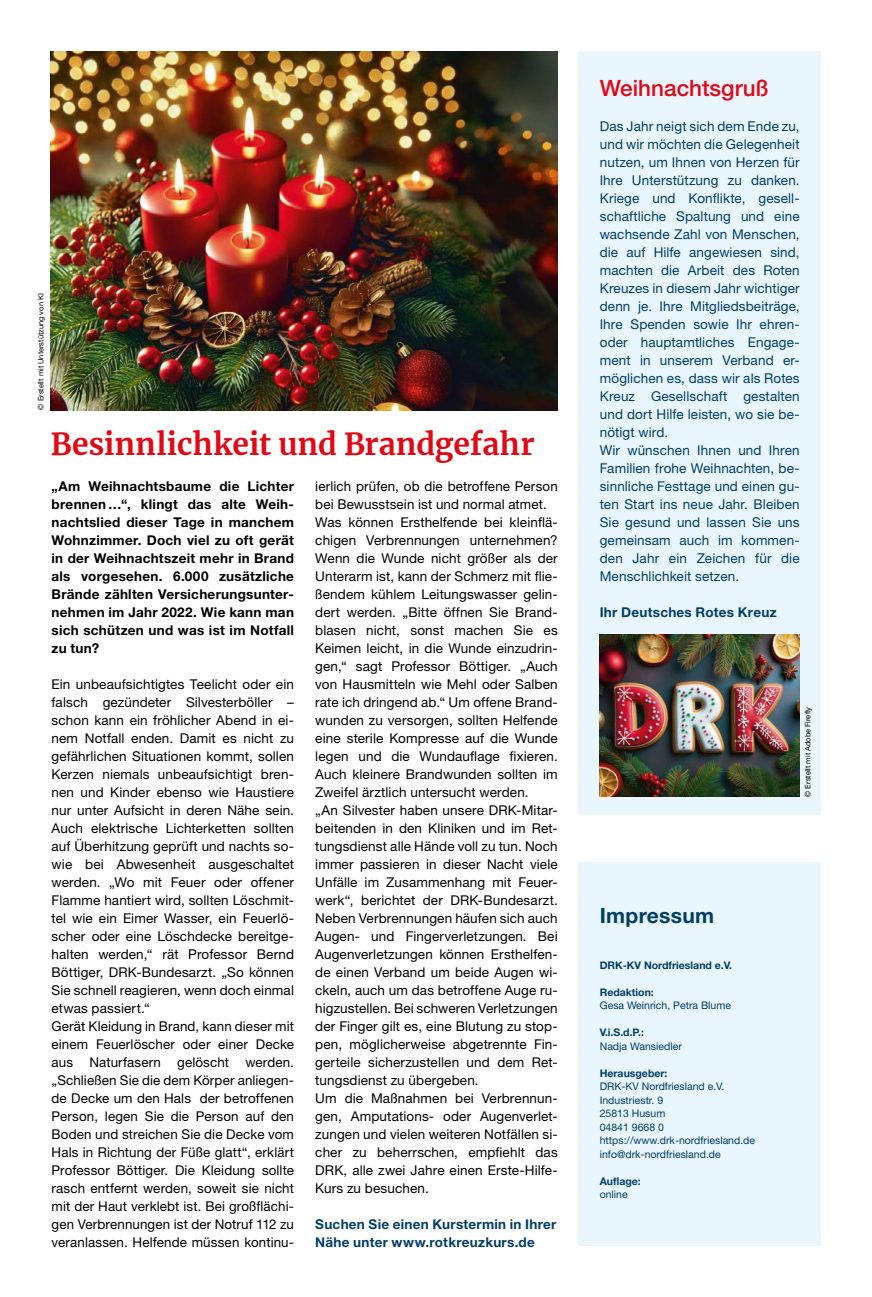
<style>
.page{position:relative;width:872px;height:1297px;background:#fff}
.page>*{position:absolute;margin:0;border:0;box-sizing:border-box;transform-origin:0 0}
.MGB_Headline{font:700 30px "Merriweather";letter-spacing:.005em;color:#e30613}
.MGB_Headline-2{font:500 22.5px "Helvetica Neue LT Pro";color:#e30613}
.t1{font:700 21px "Helvetica Neue LT Pro";letter-spacing:.015em;color:#003e66}
.MGB_Copy{font:13.5px/18px "Helvetica Neue LT Pro";letter-spacing:.01em;color:#000;text-align:justify}
.MGB_Copy-2{font:13.5px/18px "Helvetica Neue LT Pro";letter-spacing:.01em;color:#003e66;text-align:justify}
.MGB_Copy-3{font:700 13.5px/18px "Helvetica Neue LT Pro";letter-spacing:.02em;color:#000;text-align:justify}
.MGB_Info{font:700 13.5px/18px "Helvetica Neue LT Pro";letter-spacing:.02em;color:#003e66}
.MGB_Copy-4{font:700 13.5px "Helvetica Neue LT Pro";letter-spacing:.02em;color:#003e66}
.MGB_Impressum{font:10.5px "Helvetica Neue LT Pro";color:#003e66}
.MGB_Impressum-2{font:700 10.5px "Helvetica Neue LT Pro";color:#003e66}
.MGB_Fotocredits{font:7.5px "Helvetica Neue LT Pro";color:#000}
</style>
<div class="page">
<div style="left:578px;top:862px;width:243px;height:384px;background:#eaf6fe"></div>
<div style="left:578px;top:51px;width:243px;height:764px;background:#eaf6fe"></div>
<img style="left:50px;top:51px;width:507px;height:359px">
<img style="left:600px;top:635px;width:199px;height:162px">
<p class="MGB_Fotocredits" style="left:36px;top:410px;width:118px;rotate:-90deg">© Erstellt mit Unterstützung von KI</p>
<p class="MGB_Headline" style="left:51px;top:423px;width:485px">Besinnlichkeit und Brandgefahr</p>
<p class="MGB_Copy-3" style="left:52px;top:476px;width:244px">„Am Weihnachtsbaume die Lichter brennen…“, klingt das alte Weih&shy;nachtslied dieser Tage in manchem Wohnzimmer. Doch viel zu oft gerät in der Weihnachtszeit mehr in Brand als vorgesehen. 6.000 zusätzliche Brände zählten Versicherungsunter&shy;nehmen im Jahr 2022. Wie kann man sich schützen und was ist im Notfall zu tun?</p>
<p class="MGB_Copy" style="left:52px;top:674px;width:244px">Ein unbeaufsichtigtes Teelicht oder ein falsch gezündeter Silvesterböller – schon kann ein fröhlicher Abend in ei&shy;nem Notfall enden. Damit es nicht zu gefährlichen Situationen kommt, sollen Kerzen niemals unbeaufsichtigt bren&shy;nen und Kinder ebenso wie Haustiere nur unter Aufsicht in deren Nähe sein.<br>Auch elektrische Lichterketten sollten auf Überhitzung geprüft und nachts so&shy;wie bei Abwesenheit ausgeschaltet werden. „Wo mit Feuer oder offener Flamme hantiert wird, sollten Löschmit&shy;tel wie ein Eimer Wasser, ein Feuerlö&shy;scher oder eine Löschdecke bereitge&shy;halten werden,“ rät Professor Bernd Böttiger, DRK-Bundesarzt. „So können Sie schnell reagieren, wenn doch einmal etwas passiert.“</p>
<p class="MGB_Copy" style="left:52px;top:1016px;width:244px">Gerät Kleidung in Brand, kann dieser mit einem Feuerlöscher oder einer Decke aus Naturfasern gelöscht werden. „Schließen Sie die dem Körper anliegen&shy;de Decke um den Hals der betroffenen Person, legen Sie die Person auf den Boden und streichen Sie die Decke vom Hals in Richtung der Füße glatt“, erklärt Professor Böttiger. Die Kleidung sollte rasch entfernt werden, soweit sie nicht mit der Haut verklebt ist. Bei großflächi&shy;gen Verbrennungen ist der Notruf 112 zu veranlassen. Helfende müssen kontinu-</p>
<p class="MGB_Copy" style="left:315px;top:476px;width:244px">ierlich prüfen, ob die betroffene Person bei Bewusstsein ist und normal atmet.</p>
<p class="MGB_Copy" style="left:315px;top:512px;width:244px">Was können Ersthelfende bei kleinflä&shy;chigen Verbrennungen unternehmen?<br>Wenn die Wunde nicht größer als der Unterarm ist, kann der Schmerz mit flie&shy;ßendem kühlem Leitungswasser gelin&shy;dert werden. „Bitte öffnen Sie Brand&shy;blasen nicht, sonst machen Sie es Keimen leicht, in die Wunde einzudrin&shy;gen,“ sagt Professor Böttiger. „Auch von Hausmitteln wie Mehl oder Salben rate ich dringend ab.“ Um offene Brand&shy;wunden zu versorgen, sollten Helfende eine sterile Kompresse auf die Wunde legen und die Wundauflage fixieren.<br>Auch kleinere Brandwunden sollten im Zweifel ärztlich untersucht werden.</p>
<p class="MGB_Copy" style="left:315px;top:800px;width:244px">„An Silvester haben unsere DRK-Mitar&shy;beitenden in den Kliniken und im Ret&shy;tungsdienst alle Hände voll zu tun. Noch immer passieren in dieser Nacht viele Unfälle im Zusammenhang mit Feuer&shy;werk“, berichtet der DRK-Bundesarzt.<br>Neben Verbrennungen häufen sich auch Augen- und Fingerverletzungen. Bei Augenverletzungen können Ersthelfen&shy;de einen Verband um beide Augen wi&shy;ckeln, auch um das betroffene Auge ru&shy;higzustellen. Bei schweren Verletzungen der Finger gilt es, eine Blutung zu stop&shy;pen, möglicherweise abgetrennte Fin&shy;gerteile sicherzustellen und dem Ret&shy;tungsdienst zu übergeben.</p>
<p class="MGB_Copy" style="left:315px;top:1088px;width:244px">Um die Maßnahmen bei Verbrennun&shy;gen, Amputations- oder Augenverlet&shy;zungen und vielen weiteren Notfällen si&shy;cher zu beherrschen, empfiehlt das DRK, alle zwei Jahre einen Erste-Hilfe-Kurs zu besuchen.</p>
<p class="MGB_Info" style="left:315px;top:1214px;width:243px">Suchen Sie einen Kurstermin in Ihrer<br>Nähe unter www.rotkreuzkurs.de</p>
<p class="MGB_Headline-2" style="left:600px;top:75px;width:170px">Weihnachtsgruß</p>
<p class="MGB_Copy-2" style="left:600px;top:116px;width:201px">Das Jahr neigt sich dem Ende zu, und wir möchten die Gelegenheit nutzen, um Ihnen von Herzen für Ihre Unterstützung zu danken.<br>Kriege und Konflikte, gesell&shy;schaftliche Spaltung und eine wachsende Zahl von Menschen, die auf Hilfe angewiesen sind, machten die Arbeit des Roten Kreuzes in diesem Jahr wichtiger denn je. Ihre Mitgliedsbeiträge, Ihre Spenden sowie Ihr ehren&shy;oder hauptamtliches Engage&shy;ment in unserem Verband er&shy;möglichen es, dass wir als Rotes Kreuz Gesellschaft gestalten und dort Hilfe leisten, wo sie be&shy;nötigt wird.</p>
<p class="MGB_Copy-2" style="left:600px;top:440px;width:201px">Wir wünschen Ihnen und Ihren Familien frohe Weihnachten, be&shy;sinnliche Festtage und einen gu&shy;ten Start ins neue Jahr. Bleiben Sie gesund und lassen Sie uns gemeinsam auch im kommen&shy;den Jahr ein Zeichen für die Menschlichkeit setzen.</p>
<p class="MGB_Copy-4" style="left:600px;top:603px;width:178px">Ihr Deutsches Rotes Kreuz</p>
<p class="t1" style="left:600px;top:902px;width:116px">Impressum</p>
<p class="MGB_Impressum-2" style="left:600px;top:958px;width:134px">DRK-KV Nordfriesland e.V.</p>
<p class="MGB_Impressum-2" style="left:600px;top:985px;width:56px">Redaktion:</p>
<p class="MGB_Impressum" style="left:600px;top:999px;width:133px">Gesa Weinrich, Petra Blume</p>
<p class="MGB_Impressum-2" style="left:600px;top:1026px;width:46px">V.i.S.d.P.:</p>
<p class="MGB_Impressum" style="left:600px;top:1039px;width:84px">Nadja Wansiedler</p>
<p class="MGB_Impressum-2" style="left:600px;top:1066px;width:69px">Herausgeber:</p>
<p class="MGB_Impressum" style="left:600px;top:1080px;width:126px">DRK-KV Nordfriesland e.V.</p>
<p class="MGB_Impressum" style="left:600px;top:1093px;width:65px">Industriestr. 9</p>
<p class="MGB_Impressum" style="left:600px;top:1107px;width:67px">25813 Husum</p>
<p class="MGB_Impressum" style="left:600px;top:1120px;width:66px">04841 9668 0</p>
<p class="MGB_Impressum" style="left:600px;top:1134px;width:157px">https://www.drk-nordfriesland.de</p>
<p class="MGB_Impressum" style="left:600px;top:1147px;width:123px">info@drk-nordfriesland.de</p>
<p class="MGB_Impressum-2" style="left:600px;top:1174px;width:43px">Auflage:</p>
<p class="MGB_Impressum" style="left:600px;top:1188px;width:30px">online</p>
<p class="MGB_Fotocredits" style="left:803px;top:797px;width:91px;rotate:-90deg">© Erstellt mit Adobe Firefly</p>
</div>
